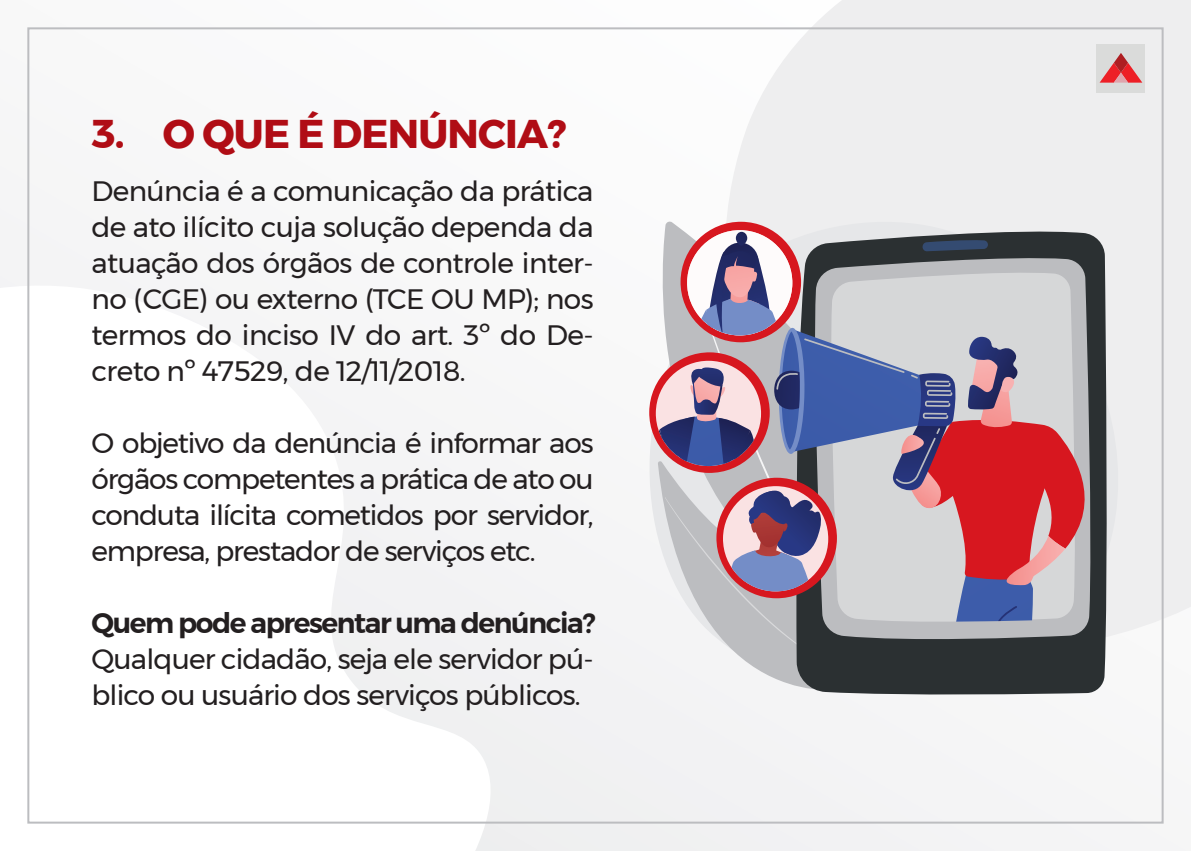
<style>
.page{position:relative;width:1191px;height:851px;background:#fff}
.page>*{position:absolute;margin:0;border:0;box-sizing:border-box;transform-origin:0 0}
.t1{font:700 40px "Montserrat";letter-spacing:-.02em;color:#b00d15}
.t2{font:28px/36px "Montserrat";letter-spacing:-.03em;color:#231f20;text-align:justify}
.t3{font:600 28px "Montserrat";letter-spacing:-.05em;color:#231f20}
</style>
<div class="page">
<div style="left:0;top:0;width:1191px;height:850px;background:#f7f7f8"></div>
<div style="left:1096px;top:44px;width:49px;height:49px;background:#dadbda"></div>
<svg style="left:1099px;top:53px;width:43px;height:30px"></svg>
<svg style="left:1108px;top:407px;width:10px;height:143px"></svg>
<svg style="left:649px;top:221px;width:289px;height:310px"></svg>
<svg style="left:657px;top:460px;width:138px;height:226px"></svg>
<svg style="left:795px;top:228px;width:313px;height:467px;background:#575b5d"></svg>
<svg style="left:680px;top:221px;width:121px;height:121px"></svg>
<svg style="left:649px;top:352px;width:121px;height:121px"></svg>
<svg style="left:659px;top:232px;width:440px;height:431px;background:#a68f9d"></svg>
<h1 class="t1" style="left:92px;top:102px;width:476px">3. O QUE É DENÚNCIA?</h1>
<p class="t2" style="left:91px;top:172px;width:504px">Denúncia é a comunicação da prática de ato ilícito cuja solução dependa da atuação dos órgãos de controle inter&shy;no (CGE) ou externo (TCE OU MP); nos termos do inciso IV do art. 3º do De&shy;creto nº 47529, de 12/11/2018.</p>
<p class="t2" style="left:91px;top:424px;width:504px">O objetivo da denúncia é informar aos órgãos competentes a prática de ato ou conduta ilícita cometidos por servidor, empresa, prestador de serviços etc.</p>
<p class="t3" style="left:91px;top:601px;width:505px">Quem pode apresentar uma denúncia?</p>
<p class="t2" style="left:91px;top:640px;width:504px">Qualquer cidadão, seja ele servidor pú&shy;blico ou usuário dos serviços públicos.</p>
</div>
